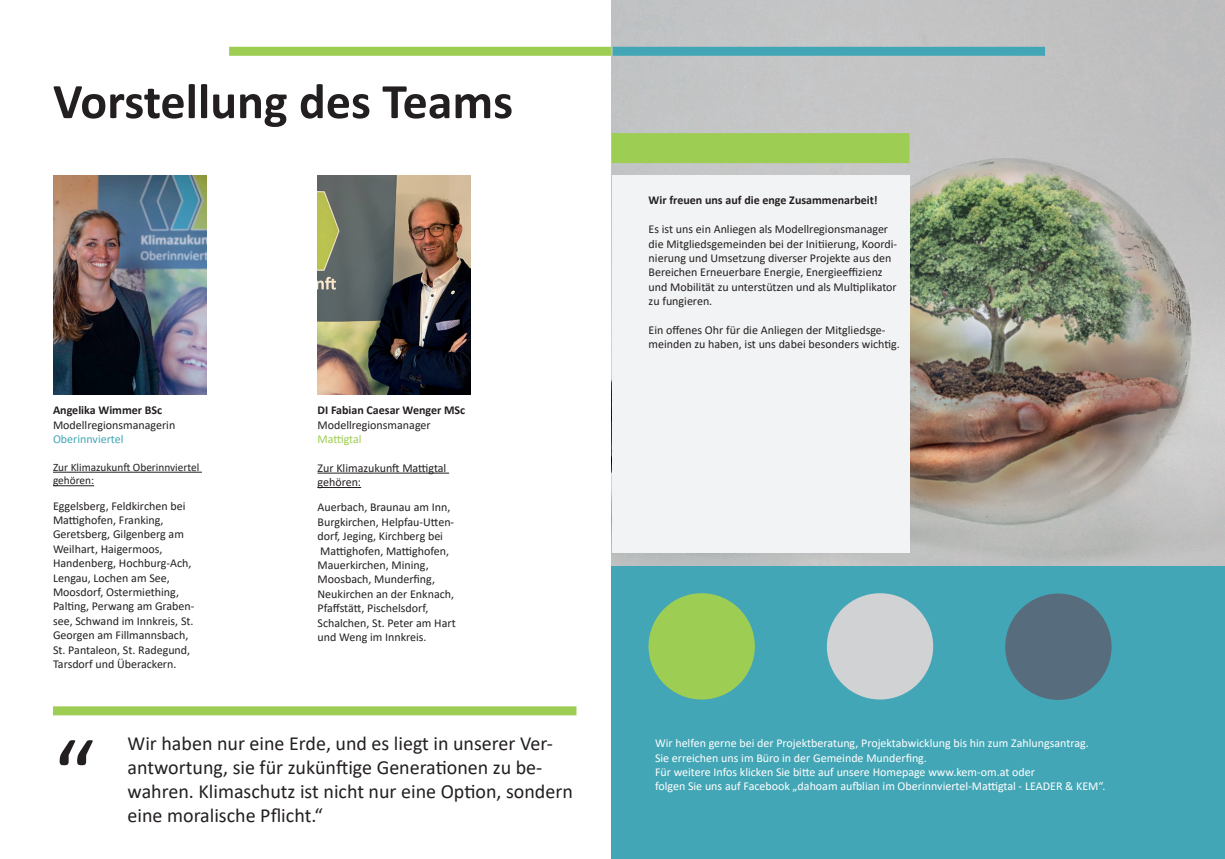
<style>
.page{position:relative;width:1225px;height:859px;background:#fff}
.page>*{position:absolute;margin:0;border:0;box-sizing:border-box;transform-origin:0 0}
.t1{font:100px "Calibri";color:#231f20}
.t2{font:700 50px "Calibri";color:#231f20}
.t3{font:20px/24px "Calibri";color:#231f20}
.t4{font:12px/14.4px "Calibri";color:#231f20}
.t5{font:12px/14.4px "Calibri";color:#fff}
.t6{font:700 12px/14.4px "Calibri";color:#231f20}
.t7{font:11.3px/13.6px "Calibri";color:#231f20}
.s1{color:#43a6b6}
.s2{font-weight:400}
.s3{font-weight:400;color:#9ecd53}
</style>
<div class="page">
<img style="left:53px;top:175px;width:153px;height:219px">
<img style="left:317px;top:175px;width:154px;height:219px">
<hr style="left:53px;top:472px;width:149px;height:1px;background:#231f20">
<hr style="left:53px;top:485px;width:41px;height:1px;background:#231f20">
<hr style="left:317px;top:473px;width:132px;height:1px;background:#231f20">
<hr style="left:317px;top:487px;width:44px;height:1px;background:#231f20">
<div style="left:53px;top:706px;width:523px;height:9px;background:#9ecd53"></div>
<div style="left:229px;top:47px;width:383px;height:9px;background:#9ecd53"></div>
<img style="left:612px;top:0;width:613px;height:567px">
<div style="left:612px;top:567px;width:613px;height:292px;background:#43a6b6"></div>
<div style="left:612px;top:133px;width:297px;height:30px;background:#9ecd53"></div>
<div style="left:612px;top:175px;width:297px;height:378px;background:#f2f3f4"></div>
<div style="left:827px;top:593px;width:106px;height:106px;background:#d1d2d4;border-radius:50%"></div>
<div style="left:648px;top:593px;width:107px;height:106px;background:#9ecd53;border-radius:50%"></div>
<div style="left:1005px;top:594px;width:106px;height:106px;background:#576c7c;border-radius:50%"></div>
<div style="left:612px;top:47px;width:433px;height:9px;background:#43a6b6"></div>
<p class="t2" style="left:53px;top:66px;width:461px">Vorstellung des Teams</p>
<p class="t6" style="left:53px;top:403px;width:111px">Angelika Wimmer BSc</p>
<p class="t4" style="left:53px;top:417px;width:124px">Modellregionsmanagerin<br><span class="s1">Oberinnviertel</span></p>
<p class="t7" style="left:53px;top:460px;width:148px">Zur Klimazukunft Oberinnviertel gehören:</p>
<p class="t4" style="left:53px;top:498px;width:134px">Eggelsberg, Feldkirchen bei<br>Mattighofen, Franking,</p>
<p class="t4" style="left:53px;top:527px;width:132px">Geretsberg, Gilgenberg am<br>Weilhart, Haigermoos,</p>
<p class="t4" style="left:53px;top:556px;width:140px">Handenberg, Hochburg-Ach,<br>Lengau, Lochen am See,</p>
<p class="t4" style="left:53px;top:585px;width:128px">Moosdorf, Ostermiething,</p>
<p class="t4" style="left:53px;top:599px;width:143px">Palting, Perwang am Graben-</p>
<p class="t4" style="left:53px;top:613px;width:142px">see, Schwand im Innkreis, St.<br>Georgen am Fillmannsbach,<br>St. Pantaleon, St. Radegund,<br>Tarsdorf und Überackern.</p>
<p class="t6" style="left:317px;top:403px;width:149px">DI Fabian Caesar Wenger MSc<br><span class="s2">Modellregionsmanager<br></span><span class="s3">Mattigtal</span></p>
<p class="t4" style="left:317px;top:460px;width:130px">Zur Klimazukunft Mattigtal gehören:</p>
<p class="t4" style="left:317px;top:500px;width:138px">Auerbach, Braunau am Inn,<br>Burgkirchen, Helpfau-Utten&shy;dorf, Jeging, Kirchberg bei</p>
<p class="t4" style="left:317px;top:543px;width:133px">Mattighofen, Mattighofen,<br>Mauerkirchen, Mining,</p>
<p class="t4" style="left:317px;top:572px;width:138px">Moosbach, Munderfing,<br>Neukirchen an der Enknach,<br>Pfaffstätt, Pischelsdorf,</p>
<p class="t4" style="left:317px;top:615px;width:140px">Schalchen, St. Peter am Hart und Weng im Innkreis.</p>
<p class="t6" style="left:648px;top:193px;width:231px">Wir freuen uns auf die enge Zusammenarbeit!</p>
<p class="t4" style="left:648px;top:222px;width:250px">Es ist uns ein Anliegen als Modellregionsmanager die Mitgliedsgemeinden bei der Initiierung, Koordi&shy;nierung und Umsetzung diverser Projekte aus den Bereichen Erneuerbare Energie, Energieeffizienz und Mobilität zu unterstützen und als Multiplikator zu fungieren.</p>
<p class="t4" style="left:648px;top:322px;width:253px">Ein offenes Ohr für die Anliegen der Mitgliedsge&shy;meinden zu haben, ist uns dabei besonders wichtig.</p>
<p class="t1" style="left:53px;top:706px;width:43px">“</p>
<p class="t3" style="left:128px;top:731px;width:447px">Wir haben nur eine Erde, und es liegt in unserer Ver&shy;antwortung, sie für zukünftige Generationen zu be&shy;wahren. Klimaschutz ist nicht nur eine Option, sondern eine moralische Pflicht.“</p>
<p class="t5" style="left:655px;top:736px;width:435px">Wir helfen gerne bei der Projektberatung, Projektabwicklung bis hin zum Zahlungsantrag.</p>
<p class="t5" style="left:655px;top:750px;width:273px">Sie erreichen uns im Büro in der Gemeinde Munderfing.</p>
<p class="t5" style="left:655px;top:764px;width:452px">Für weitere Infos klicken Sie bitte auf unsere Homepage www.kem-om.at oder<br>folgen Sie uns auf Facebook „dahoam aufblian im Oberinnviertel-Mattigtal - LEADER &amp; KEM“.</p>
</div>
